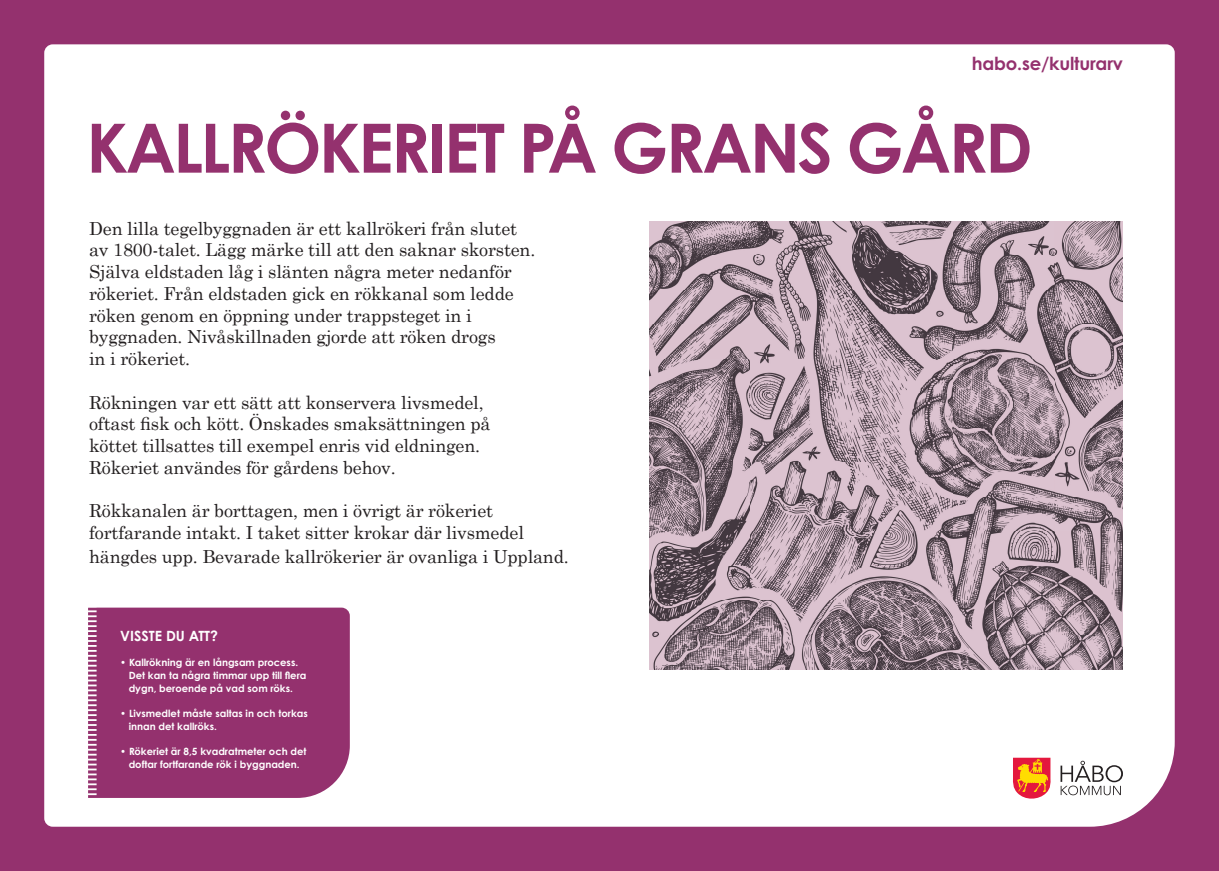
<style>
.page{position:relative;width:1219px;height:871px;background:#fff}
.page>*{position:absolute;margin:0;border:0;box-sizing:border-box;transform-origin:0 0}
.t1{font:700 68px "Century Gothic Pro";letter-spacing:-.04em;color:#94316e}
.t2{font:18px/21.7px "Century Schoolbook";letter-spacing:-.01em;color:#231f20}
.t3{font:700 18px "Century Gothic Pro";letter-spacing:-.01em;color:#94316e}
.t4{font:700 14.1px "Century Gothic Pro";color:#fff}
.t5{font:700 10px/12.7px "Century Gothic Pro";color:#fff}
</style>
<div class="page">
<div style="left:0;top:0;width:1219px;height:870px;background:#94316e"></div>
<div style="left:44px;top:44px;width:1131px;height:782px;background:#fff"></div>
<svg style="left:1060px;top:760px;width:63px;height:35px"></svg>
<svg style="left:1012px;top:757px;width:39px;height:43px"></svg>
<svg style="left:97px;top:607px;width:253px;height:190px"></svg>
<svg style="left:87px;top:600px;width:10px;height:199px"></svg>
<img style="left:650px;top:221px;width:473px;height:448px">
<p class="t3" style="left:972px;top:53px;width:153px">habo.se/kulturarv</p>
<h1 class="t1" style="left:86px;top:105px;width:948px">KALLRÖKERIET PÅ GRANS GÅRD</h1>
<p class="t2" style="left:89px;top:217px;width:448px">Den lilla tegelbyggnaden är ett kallrökeri från slutet av 1800-talet. Lägg märke till att den saknar skorsten.<br>Själva eldstaden låg i slänten några meter nedanför rökeriet. Från eldstaden gick en rökkanal som ledde röken genom en öppning under trappsteget in i byggnaden. Nivåskillnaden gjorde att röken drogs<br>in i rökeriet.</p>
<p class="t2" style="left:89px;top:391px;width:403px">Rökningen var ett sätt att konservera livsmedel, oftast fisk och kött. Önskades smaksättningen på köttet tillsattes till exempel enris vid eldningen.<br>Rökeriet användes för gårdens behov.</p>
<p class="t2" style="left:89px;top:499px;width:436px">Rökkanalen är borttagen, men i övrigt är rökeriet fortfarande intakt. I taket sitter krokar där livsmedel</p>
<p class="t2" style="left:89px;top:544px;width:481px">hängdes upp. Bevarade kallrökerier är ovanliga i Uppland.</p>
<p class="t4" style="left:120px;top:626px;width:99px">VISSTE DU ATT?</p>
<p class="t5" style="left:129px;top:655px;width:179px;text-indent:-8px">• Kallrökning är en långsam process.<br>Det kan ta några timmar upp till flera dygn, beroende på vad som röks.</p>
<p class="t5" style="left:129px;top:706px;width:181px;text-indent:-8px">• Livsmedlet måste saltas in och torkas innan det kallröks.</p>
<p class="t5" style="left:120px;top:745px;width:188px;text-align:center">• Rökeriet är 8,5 kvadratmeter och det doftar fortfarande rök i byggnaden.</p>
</div>
